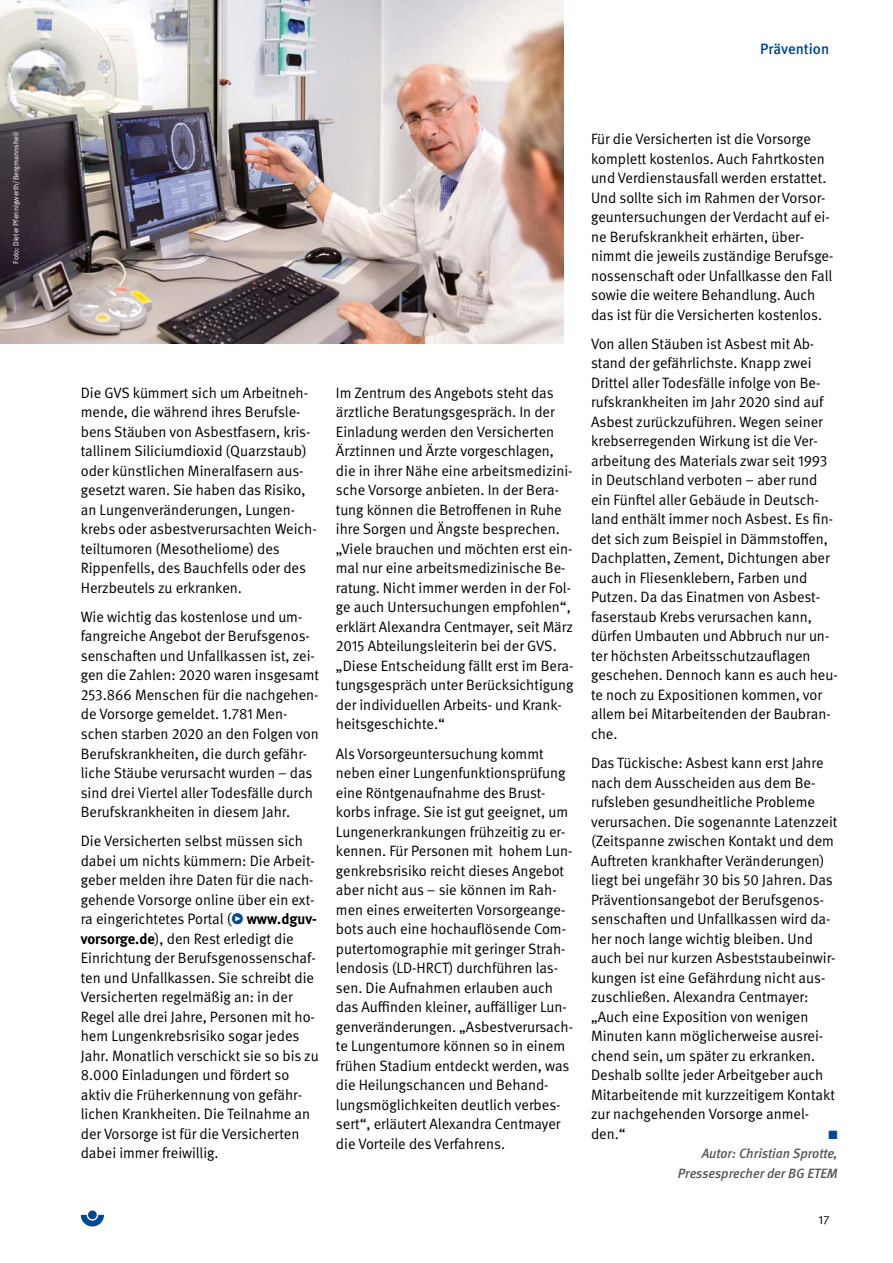
<style>
.page{position:relative;width:893px;height:1263px;background:#fff}
.page>*{position:absolute;margin:0;border:0;box-sizing:border-box;transform-origin:0 0}
.DGUV_GS{font:15px/19.5px "DGUV Meta";color:#000}
.t1{font:500 15px "DGUV Meta";color:#004893}
.DGUV_Autor{font:italic 500 13.5px/19.5px "DGUV Meta";color:#555756;text-align:right}
.t2{font:12px "DGUV Meta";color:#000}
.DGUV_GS-2{font:12px "Zapf Dingbats ITC";color:#004893}
.t3{font:7.5px "DGUV Meta";color:#fff}
.s1{color:#004893}
.s2{font-weight:700}
</style>
<div class="page">
<svg style="left:81px;top:1215px;width:23px;height:11px"></svg>
<div style="left:88px;top:1210px;width:9px;height:9px;background:#004893;border-radius:50%"></div>
<img style="left:0;top:0;width:563px;height:343px">
<p class="t3" style="left:11px;top:263px;width:132px;rotate:-90deg">Foto: Dieter Pfennigwerth/Bergmannsheil</p>
<p class="t1" style="left:760px;top:40px;width:71px">Prävention</p>
<p class="DGUV_GS" style="left:81px;top:383px;width:237px">Die GVS kümmert sich um Arbeitneh&shy;mende, die während ihres Berufsle&shy;bens Stäuben von Asbestfasern, kris&shy;tallinem Siliciumdioxid (Quarzstaub) oder künstlichen Mineralfasern aus&shy;gesetzt waren. Sie haben das Risiko, an Lungenveränderungen, Lungen&shy;krebs oder asbestverursachten Weich&shy;teiltumoren (Mesotheliome) des Rippenfells, des Bauchfells oder des Herzbeutels zu erkranken.</p>
<p class="DGUV_GS" style="left:81px;top:607px;width:240px">Wie wichtig das kostenlose und um&shy;fangreiche Angebot der Berufsgenos&shy;senschaften und Unfallkassen ist, zei&shy;gen die Zahlen: 2020 waren insgesamt 253.866 Menschen für die nachgehen&shy;de Vorsorge gemeldet. 1.781 Men&shy;schen starben 2020 an den Folgen von Berufskrankheiten, die durch gefähr&shy;liche Stäube verursacht wurden – das sind drei Viertel aller Todesfälle durch Berufskrankheiten in diesem Jahr.</p>
<p class="DGUV_GS" style="left:81px;top:832px;width:239px">Die Versicherten selbst müssen sich dabei um nichts kümmern: Die Arbeit&shy;geber melden ihre Daten für die nach&shy;gehende Vorsorge online über ein ext&shy;ra eingerichtetes Portal (<span class="s1">•</span> <span class="s2">www.dguv&shy;vorsorge.de</span>), den Rest erledigt die Einrichtung der Berufsgenossenschaf&shy;ten und Unfallkassen. Sie schreibt die Versicherten regelmäßig an: in der Regel alle drei Jahre, Personen mit ho&shy;hem Lungenkrebsrisiko sogar jedes Jahr. Monatlich verschickt sie so bis zu 8.000 Einladungen und fördert so aktiv die Früherkennung von gefähr&shy;lichen Krankheiten. Die Teilnahme an der Vorsorge ist für die Versicherten dabei immer freiwillig.</p>
<p class="DGUV_GS" style="left:336px;top:383px;width:239px">Im Zentrum des Angebots steht das ärztliche Beratungsgespräch. In der Einladung werden den Versicherten Ärztinnen und Ärzte vorgeschlagen, die in ihrer Nähe eine arbeitsmedizini&shy;sche Vorsorge anbieten. In der Bera&shy;tung können die Betroffenen in Ruhe ihre Sorgen und Ängste besprechen. „Viele brauchen und möchten erst ein&shy;mal nur eine arbeitsmedizinische Be&shy;ratung. Nicht immer werden in der Fol&shy;ge auch Untersuchungen empfohlen“, erklärt Alexandra Centmayer, seit März 2015 Abteilungsleiterin bei der GVS. „Diese Entscheidung fällt erst im Bera&shy;tungsgespräch unter Berücksichtigung der individuellen Arbeits- und Krank&shy;heitsgeschichte.“</p>
<p class="DGUV_GS" style="left:336px;top:744px;width:239px">Als Vorsorgeuntersuchung kommt neben einer Lungenfunktionsprüfung eine Röntgenaufnahme des Brust&shy;korbs infrage. Sie ist gut geeignet, um Lungenerkrankungen frühzeitig zu er&shy;kennen. Für Personen mit hohem Lun&shy;genkrebsrisiko reicht dieses Angebot aber nicht aus – sie können im Rah&shy;men eines erweiterten Vorsorgeange&shy;bots auch eine hochauflösende Com&shy;putertomographie mit geringer Strah&shy;lendosis (LD-HRCT) durchführen las&shy;sen. Die Aufnahmen erlauben auch das Auffinden kleiner, auffälliger Lun&shy;genveränderungen. „Asbestverursach&shy;te Lungentumore können so in einem frühen Stadium entdeckt werden, was die Heilungschancen und Behand&shy;lungsmöglichkeiten deutlich verbes&shy;sert“, erläutert Alexandra Centmayer die Vorteile des Verfahrens.</p>
<p class="DGUV_GS" style="left:591px;top:130px;width:244px">Für die Versicherten ist die Vorsorge komplett kostenlos. Auch Fahrtkosten und Verdienstausfall werden erstattet.<br>Und sollte sich im Rahmen der Vorsor&shy;geuntersuchungen der Verdacht auf ei&shy;ne Berufskrankheit erhärten, über&shy;nimmt die jeweils zuständige Berufsge&shy;nossenschaft oder Unfallkasse den Fall sowie die weitere Behandlung. Auch das ist für die Versicherten kostenlos.</p>
<p class="DGUV_GS" style="left:591px;top:334px;width:248px">Von allen Stäuben ist Asbest mit Ab&shy;stand der gefährlichste. Knapp zwei Drittel aller Todesfälle infolge von Be&shy;rufskrankheiten im Jahr 2020 sind auf Asbest zurückzuführen. Wegen seiner krebserregenden Wirkung ist die Ver&shy;arbeitung des Materials zwar seit 1993 in Deutschland verboten – aber rund ein Fünftel aller Gebäude in Deutsch&shy;land enthält immer noch Asbest. Es fin&shy;det sich zum Beispiel in Dämmstoffen, Dachplatten, Zement, Dichtungen aber auch in Fliesenklebern, Farben und Putzen. Da das Einatmen von Asbest&shy;faserstaub Krebs verursachen kann, dürfen Umbauten und Abbruch nur un&shy;ter höchsten Arbeitsschutzauflagen geschehen. Dennoch kann es auch heu&shy;te noch zu Expositionen kommen, vor allem bei Mitarbeitenden der Baubran&shy;che.</p>
<p class="DGUV_GS" style="left:591px;top:754px;width:248px">Das Tückische: Asbest kann erst Jahre nach dem Ausscheiden aus dem Be&shy;rufsleben gesundheitliche Probleme verursachen. Die sogenannte Latenzzeit (Zeitspanne zwischen Kontakt und dem Auftreten krankhafter Veränderungen) liegt bei ungefähr 30 bis 50 Jahren. Das Präventionsangebot der Berufsgenos&shy;senschaften und Unfallkassen wird da&shy;her noch lange wichtig bleiben. Und auch bei nur kurzen Asbeststaubeinwir&shy;kungen ist eine Gefährdung nicht aus&shy;zuschließen. Alexandra Centmayer: „Auch eine Exposition von wenigen Minuten kann möglicherweise ausrei&shy;chend sein, um später zu erkranken.<br>Deshalb sollte jeder Arbeitgeber auch Mitarbeitende mit kurzzeitigem Kontakt zur nachgehenden Vorsorge anmel&shy;den.“</p>
<p class="DGUV_GS-2" style="left:829px;top:1129px;width:11px">■</p>
<p class="DGUV_Autor" style="left:678px;top:1144px;width:161px">Autor: Christian Sprotte,<br>Pressesprecher der BG ETEM</p>
<p class="t2" style="left:818px;top:1213px;width:12px">17</p>
</div>
